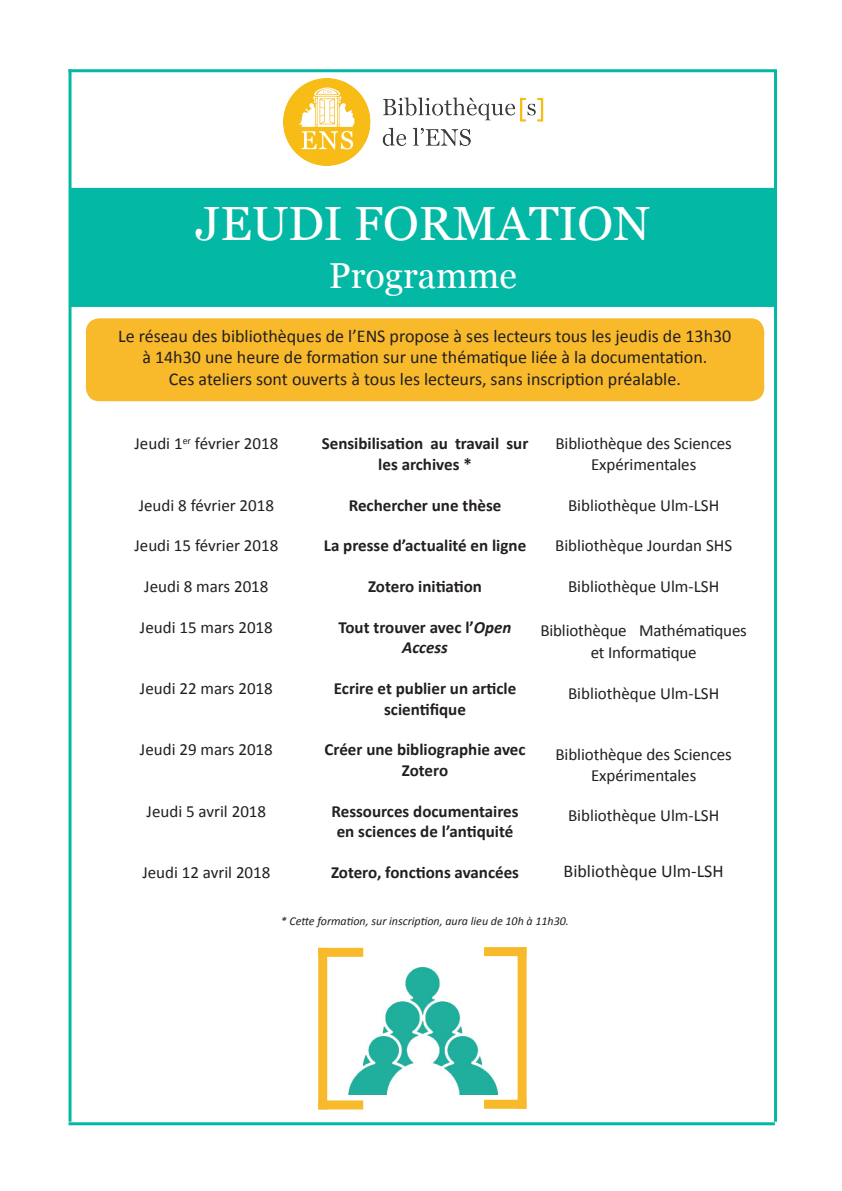
<style>
.page{position:relative;width:842px;height:1191px;background:#fff}
.page>*{position:absolute;margin:0;border:0;box-sizing:border-box;transform-origin:0 0}
.t1{font:48px "Georgia";color:#fff}
.t2{font:36px "Georgia";color:#fff}
.t3{font:18px/21.6px "Calibri";color:#231f20;text-align:center}
.t4{font:17px/20.4px "Calibri";color:#231f20;text-align:center}
.t5{font:700 17px/20.4px "Calibri";color:#231f20;text-align:center}
.t6{font:italic 12px "Calibri";color:#231f20}
.s1{font-style:italic}
</style>
<div class="page">
<img style="left:284px;top:79px;width:260px;height:87px">
<hr style="left:69px;top:69px;width:706px;height:3px;background:#03b8a4">
<hr style="left:69px;top:69px;width:3px;height:1052px;background:#03b8a4">
<hr style="left:69px;top:1122px;width:706px;height:3px;background:#03b8a4">
<hr style="left:774px;top:69px;width:3px;height:1052px;background:#03b8a4">
<div style="left:70px;top:188px;width:704px;height:119px;background:#03b8a4"></div>
<div style="left:318px;top:1100px;width:45px;height:9px;background:#f8b92b"></div>
<div style="left:318px;top:947px;width:45px;height:9px;background:#f8b92b"></div>
<div style="left:318px;top:947px;width:9px;height:162px;background:#f8b92b"></div>
<div style="left:484px;top:947px;width:42px;height:9px;background:#f8b92b"></div>
<div style="left:484px;top:1099px;width:42px;height:9px;background:#f8b92b"></div>
<div style="left:518px;top:947px;width:9px;height:161px;background:#f8b92b"></div>
<img style="left:348px;top:967px;width:150px;height:127px">
<div style="left:87px;top:320px;width:676px;height:80px;background:#f8b92b;border-radius:12px"></div>
<div style="left:86px;top:318px;width:678px;height:83px;border:3px solid #f8b92b;border-radius:12px"></div>
<p class="t1" style="left:195px;top:194px;width:456px">JEUDI FORMATION</p>
<p class="t2" style="left:329px;top:254px;width:190px">Programme</p>
<p class="t3" style="left:118px;top:325px;width:615px">Le réseau des bibliothèques de l’ENS propose à ses lecteurs tous les jeudis de 13h30 à 14h30 une heure de formation sur une thématique liée à la documentation.</p>
<p class="t3" style="left:169px;top:368px;width:513px">Ces ateliers sont ouverts à tous les lecteurs, sans inscription préalable.</p>
<p class="t5" style="left:322px;top:433px;width:208px">Sensibilisation au travail sur les archives *</p>
<p class="t5" style="left:349px;top:494px;width:154px">Rechercher une thèse</p>
<p class="t5" style="left:324px;top:535px;width:204px">La presse d’actualité en ligne</p>
<p class="t5" style="left:368px;top:576px;width:115px">Zotero initiation</p>
<p class="t5" style="left:338px;top:617px;width:175px">Tout trouver avec l’<span class="s1">Open<br>Access</span></p>
<p class="t5" style="left:334px;top:678px;width:184px">Ecrire et publier un article scientifique</p>
<p class="t5" style="left:324px;top:739px;width:203px">Créer une bibliographie avec<br>Zotero</p>
<p class="t5" style="left:331px;top:800px;width:189px">Ressources documentaires en sciences de l’antiquité</p>
<p class="t5" style="left:331px;top:862px;width:190px">Zotero, fonctions avancées</p>
<p class="t4" style="left:135px;top:433px;width:145px">Jeudi 1<sup>er</sup> février 2018</p>
<p class="t4" style="left:555px;top:433px;width:178px">Bibliothèque des Sciences<br>Expérimentales</p>
<p class="t4" style="left:568px;top:495px;width:153px">Bibliothèque Ulm-LSH</p>
<p class="t4" style="left:555px;top:535px;width:179px">Bibliothèque Jourdan SHS</p>
<p class="t4" style="left:568px;top:576px;width:153px">Bibliothèque Ulm-LSH</p>
<p class="t4" style="left:540px;top:619px;width:208px;line-height:22px">Bibliothèque Mathématiques et Informatique</p>
<p class="t4" style="left:568px;top:683px;width:153px">Bibliothèque Ulm-LSH</p>
<p class="t4" style="left:139px;top:495px;width:137px">Jeudi 8 février 2018</p>
<p class="t4" style="left:134px;top:535px;width:145px">Jeudi 15 février 2018</p>
<p class="t4" style="left:144px;top:576px;width:126px">Jeudi 8 mars 2018</p>
<p class="t4" style="left:140px;top:617px;width:134px">Jeudi 15 mars 2018</p>
<p class="t4" style="left:140px;top:678px;width:134px">Jeudi 22 mars 2018</p>
<p class="t4" style="left:140px;top:739px;width:134px">Jeudi 29 mars 2018</p>
<p class="t4" style="left:555px;top:744px;width:178px">Bibliothèque des Sciences<br>Expérimentales</p>
<p class="t4" style="left:568px;top:805px;width:153px">Bibliothèque Ulm-LSH</p>
<p class="t3" style="left:564px;top:860px;width:162px">Bibliothèque Ulm-LSH</p>
<p class="t6" style="left:281px;top:913px;width:290px">* Cette formation, sur inscription, aura lieu de 10h à 11h30.</p>
<p class="t4" style="left:147px;top:801px;width:121px">Jeudi 5 avril 2018</p>
<p class="t4" style="left:142px;top:862px;width:130px">Jeudi 12 avril 2018</p>
</div>
